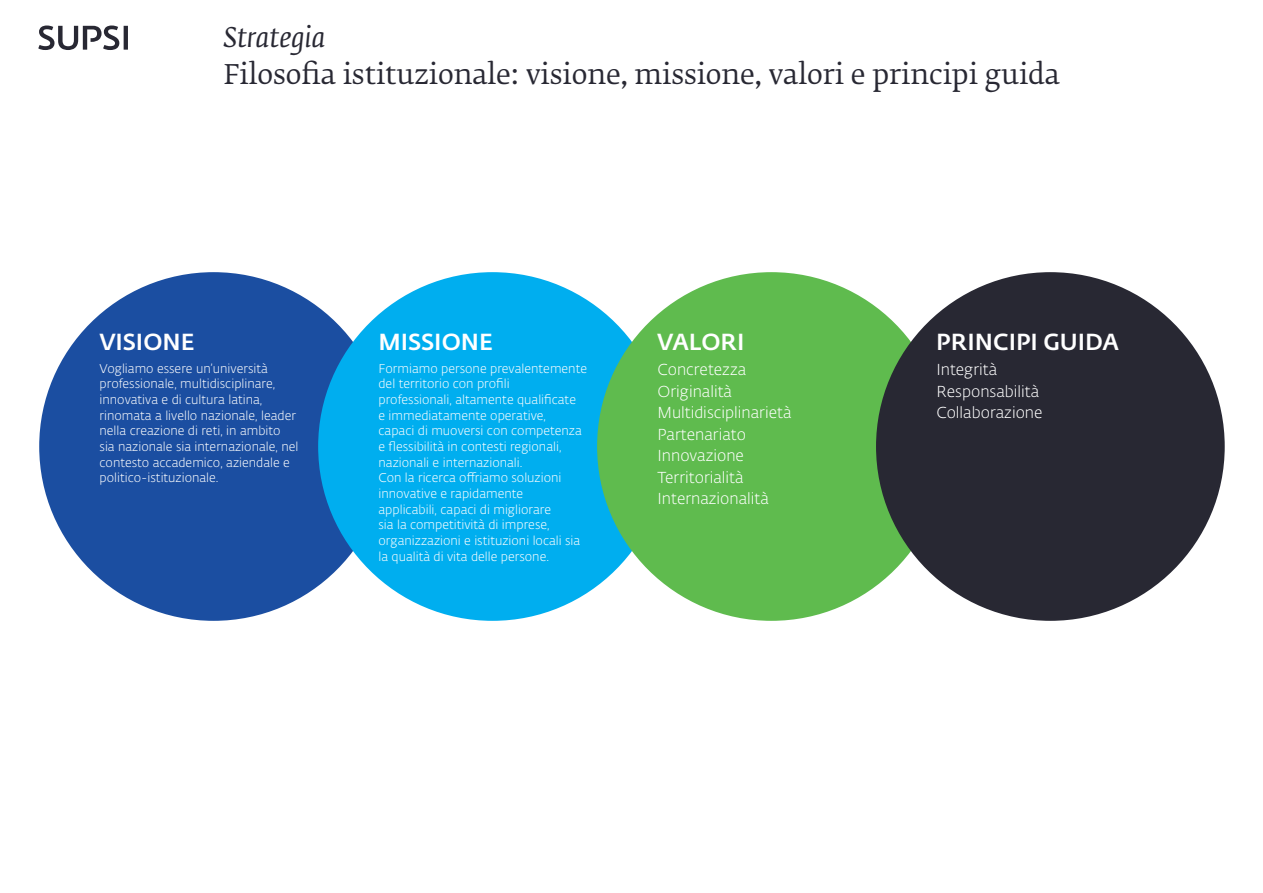
<style>
.page{position:relative;width:1263px;height:893px;background:#fff}
.page>*{position:absolute;margin:0;border:0;box-sizing:border-box;transform-origin:0 0}
.t1{font:27px "SUPSI Fedra Serif";color:#282833}
.t2{font:27px "SUPSI Fedra Ser Book Ita";color:#282833}
.t3{font:500 22.95px "SUPSI Fedra Sans";color:#fff}
.t4{font:300 15.75px/21.6px "SUPSI Fedra Sans";color:#fff}
.t5{font:300 12.6px/15.8px "SUPSI Fedra Sans";color:#fff}
</style>
<div class="page">
<div style="left:39px;top:272px;width:349px;height:349px;background:#1b4ea1;border-radius:50%"></div>
<div style="left:318px;top:272px;width:349px;height:349px;background:#00aeef;border-radius:50%"></div>
<div style="left:597px;top:272px;width:349px;height:349px;background:#5fbb4e;border-radius:50%"></div>
<div style="left:876px;top:272px;width:349px;height:349px;background:#282833;border-radius:50%"></div>
<svg style="left:38px;top:26px;width:90px;height:24px"></svg>
<h1 class="t2" style="left:224px;top:21px;width:103px">Strategia</h1>
<h1 class="t1" style="left:224px;top:59px;width:838px">Filosofia istituzionale: visione, missione, valori e principi guida</h1>
<h2 class="t3" style="left:99px;top:324px;width:97px">VISIONE</h2>
<h2 class="t3" style="left:378px;top:324px;width:116px">MISSIONE</h2>
<h2 class="t3" style="left:657px;top:324px;width:89px">VALORI</h2>
<h2 class="t3" style="left:936px;top:324px;width:184px">PRINCIPI GUIDA</h2>
<p class="t5" style="left:100px;top:360px;width:200px">Vogliamo essere un’università professionale, multidisciplinare, innovativa e di cultura latina, rinomata a livello nazionale, leader nella creazione di reti, in ambito sia nazionale sia internazionale, nel contesto accademico, aziendale e politico-istituzionale.</p>
<p class="t5" style="left:378px;top:360px;width:210px">Formiamo persone prevalentemente del territorio con profili<br>professionali, altamente qualificate<br>e immediatamente operative,<br>capaci di muoversi con competenza e flessibilità in contesti regionali, nazionali e internazionali.<br>Con la ricerca offriamo soluzioni innovative e rapidamente<br>applicabili, capaci di migliorare<br>sia la competitività di imprese, organizzazioni e istituzioni locali sia la qualità di vita delle persone.</p>
<p class="t4" style="left:657px;top:358px;width:136px">Concretezza<br>Originalità<br>Multidisciplinarietà<br>Partenariato<br>Innovazione<br>Territorialità<br>Internazionalità</p>
<p class="t4" style="left:936px;top:358px;width:108px">Integrità<br>Responsabilità<br>Collaborazione</p>
</div>
